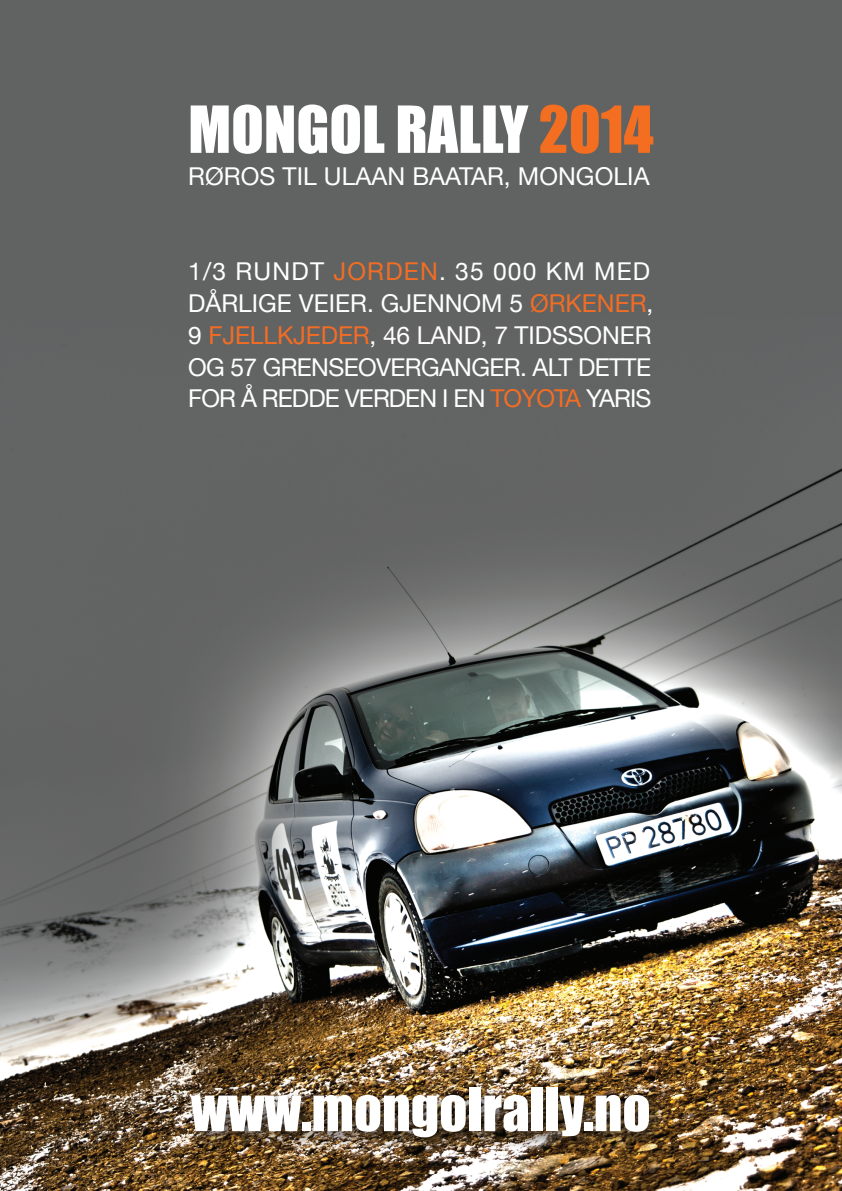
<style>
.page{position:relative;width:842px;height:1191px;background:#fff}
.page>*{position:absolute;margin:0;border:0;box-sizing:border-box;transform-origin:0 0}
.t1{font:59.9px "Impact";color:#fff}
.t2{font:55px "Impact";color:#fff}
.t3{font:24.6px/31.8px "Helvetica Neue";letter-spacing:-.005em;color:#fff}
.s1{color:#f36e21}
.s2{color:#f26d24}
</style>
<div class="page">
<img style="left:0;top:0;width:842px;height:1191px">
<img style="left:181px;top:1072px;width:494px;height:101px">
<h1 class="t1" style="left:188px;top:83px;width:467px">MONGOL RALLY <span class="s1">2014</span></h1>
<p class="t3" style="left:188px;top:161px;width:463px">RØROS TIL ULAAN BAATAR, MONGOLIA</p>
<p class="t3" style="left:188px;top:257px;width:467px">1/3 RUNDT <span class="s2">JORDEN</span>. 35 000 KM MED DÅRLIGE VEIER. GJENNOM 5 <span class="s2">ØRKENER</span>, 9 <span class="s2">FJELLKJEDER</span>, 46 LAND, 7 TIDSSONER OG 57 GRENSEOVERGANGER. ALT DETTE FOR Å REDDE VERDEN I EN <span class="s2">TOYOTA</span> YARIS</p>
<h2 class="t2" style="left:191px;top:1067px;width:461px">www.mongolrally.no</h2>
</div>
